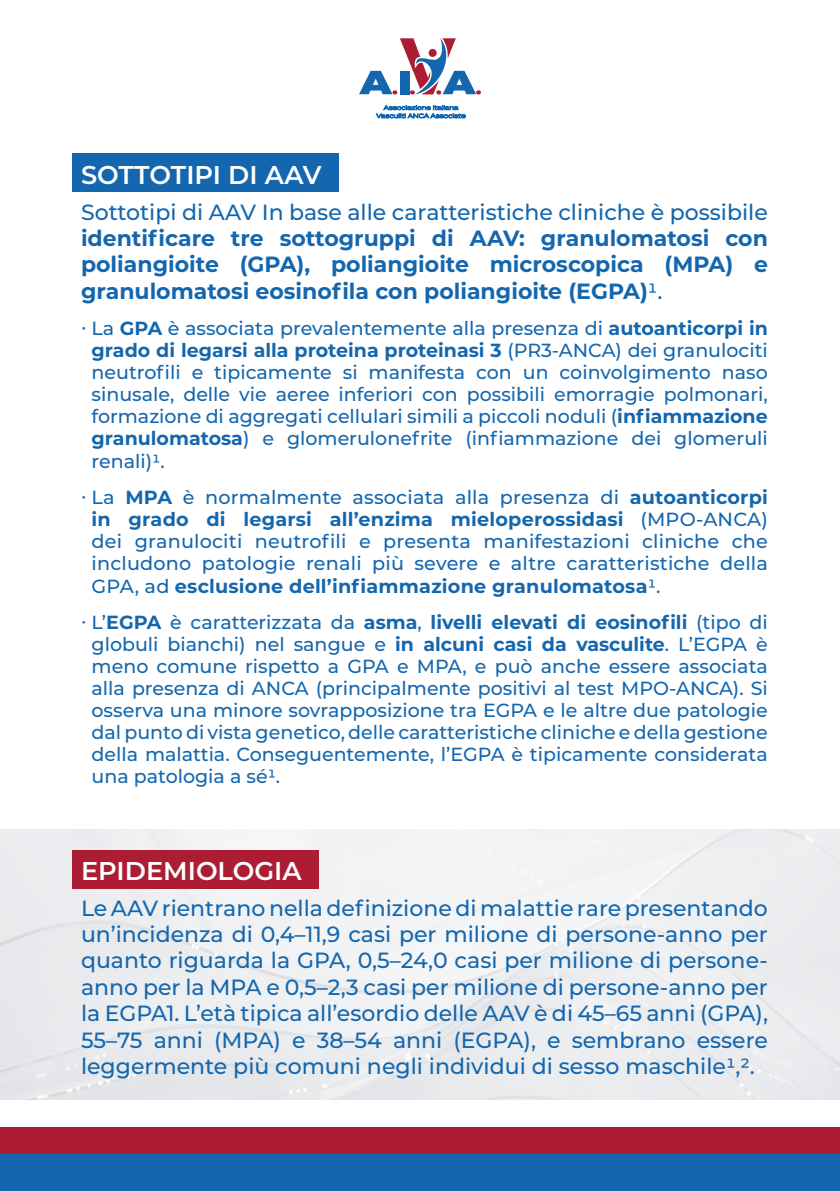
<style>
.page{position:relative;width:840px;height:1191px;background:#fff}
.page>*{position:absolute;margin:0;border:0;box-sizing:border-box;transform-origin:0 0}
.t1{font:600 25.6px "Montserrat";color:#fff}
.t2{font:500 22px/26.4px "Montserrat";color:#1467ae;text-align:justify}
.t3{font:700 22px/26.4px "Montserrat";color:#1467ae;text-align:justify}
.t4{font:500 19px/22.2px "Montserrat";color:#1467ae;text-align:justify}
.t5{font:5.8px/8.2px "Termina";color:#1467ae;text-align:center}
.s1{font-weight:500}
.s2{font-weight:700}
</style>
<div class="page">
<div style="left:0;top:1126px;width:839px;height:28px;background:#ac1c33"></div>
<div style="left:0;top:1154px;width:839px;height:37px;background:#1467ae"></div>
<svg style="left:359px;top:38px;width:121px;height:56px"></svg>
<div style="left:428px;top:49px;width:8px;height:8px;background:#ac1c33;border-radius:50%"></div>
<img style="left:0;top:830px;width:839px;height:270px">
<div style="left:72px;top:153px;width:266px;height:39px;background:#1467ae"></div>
<div style="left:72px;top:850px;width:247px;height:38px;background:#ac1c33"></div>
<p class="t5" style="left:376px;top:103px;width:91px">Associazione Italiana<br>Vasculiti ANCA Associate</p>
<p class="t1" style="left:81px;top:156px;width:242px">SOTTOTIPI DI AAV</p>
<p class="t3" style="left:81px;top:197px;width:688px"><span class="s1">Sottotipi di AAV In base alle caratteristiche cliniche è possibile </span>identificare tre sottogruppi di AAV: granulomatosi con poliangioite (GPA), poliangioite microscopica (MPA) e granulomatosi eosinofila con poliangioite (EGPA)<span class="s1">1.</span></p>
<p class="t4" style="left:91px;top:316px;width:677px;text-indent:-11px">∙ La <span class="s2">GPA</span> è associata prevalentemente alla presenza di <span class="s2">autoanticorpi in grado di legarsi alla proteina proteinasi 3</span> (PR3-ANCA) dei granulociti neutrofili e tipicamente si manifesta con un coinvolgimento naso sinusale, delle vie aeree inferiori con possibili emorragie polmonari, formazione di aggregati cellulari simili a piccoli noduli (<span class="s2">infiammazione granulomatosa</span>) e glomerulonefrite (infiammazione dei glomeruli renali)1.</p>
<p class="t4" style="left:91px;top:485px;width:677px;text-indent:-11px">∙ La <span class="s2">MPA</span> è normalmente associata alla presenza di <span class="s2">autoanticorpi in grado di legarsi all’enzima mieloperossidasi</span> (MPO-ANCA) dei granulociti neutrofili e presenta manifestazioni cliniche che includono patologie renali più severe e altre caratteristiche della GPA, ad <span class="s2">esclusione dell’infiammazione granulomatosa</span>1.</p>
<p class="t4" style="left:91px;top:610px;width:677px;text-indent:-11px">∙ L’<span class="s2">EGPA</span> è caratterizzata da <span class="s2">asma</span>, <span class="s2">livelli elevati di eosinofili</span> (tipo di globuli bianchi) nel sangue e <span class="s2">in alcuni casi da vasculite</span>. L’EGPA è meno comune rispetto a GPA e MPA, e può anche essere associata alla presenza di ANCA (principalmente positivi al test MPO-ANCA). Si osserva una minore sovrapposizione tra EGPA e le altre due patologie dal punto di vista genetico, delle caratteristiche cliniche e della gestione della malattia. Conseguentemente, l’EGPA è tipicamente considerata una patologia a sé1.</p>
<p class="t1" style="left:81px;top:852px;width:222px">EPIDEMIOLOGIA</p>
<p class="t2" style="left:81px;top:893px;width:688px">Le AAV rientrano nella definizione di malattie rare presentando un’incidenza di 0,4–11,9 casi per milione di persone-anno per quanto riguarda la GPA, 0,5–24,0 casi per milione di persone&shy;anno per la MPA e 0,5–2,3 casi per milione di persone-anno per la EGPA1. L’età tipica all’esordio delle AAV è di 45–65 anni (GPA), 55–75 anni (MPA) e 38–54 anni (EGPA), e sembrano essere leggermente più comuni negli individui di sesso maschile1,2.</p>
</div>
